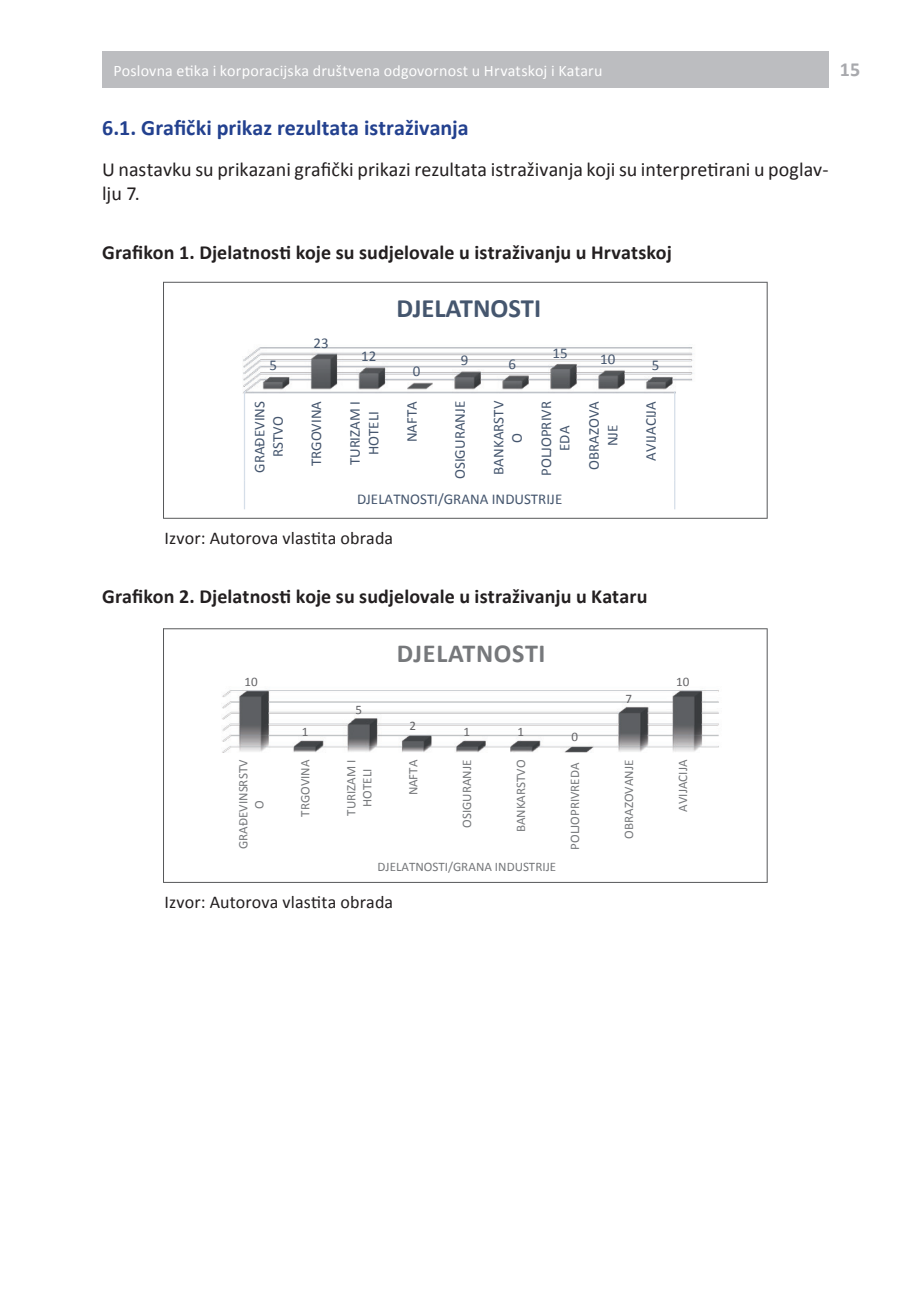
<style>
.page{position:relative;width:908px;height:1304px;background:#fff}
.page>*{position:absolute;margin:0;border:0;box-sizing:border-box;transform-origin:0 0}
.t1{font:700 26.6px "Calibri";color:#45566e}
.t2{font:700 26px "Calibri";letter-spacing:.025em;color:#76787b}
.t3{font:700 23.2px "Calibri";color:#45566e}
.t4{font:700 22px "Calibri";color:#23418f}
.t5{font:700 20px "Calibri";letter-spacing:.005em;color:#231f20}
.t6{font:20px/24px "Calibri";color:#231f20}
.t7{font:20px "Arial";color:#231f20}
.t8{font:700 20px "Calibri";color:#a8a9ad}
.t9{font:18px "Calibri";letter-spacing:.01em;color:#231f20}
.t10{font:17.4px "Arial";letter-spacing:.005em;color:#231f20}
.t11{font:16px "Calibri";letter-spacing:.015em;color:#fff}
.t12{font:15px/18.4px "Calibri";color:#45566e;text-align:center}
.t13{font:15px "Calibri";color:#636366}
.t14{font:13px/16px "Calibri";color:#76787b;text-align:center}
.t15{font:13px "Calibri";color:#45566e}
.t16{font:13px "Calibri";color:#636366}
</style>
<div class="page">
<div style="left:102px;top:52px;width:726px;height:36px;background:#bcbdc0"></div>
<svg style="left:163px;top:282px;width:604px;height:237px"></svg>
<svg style="left:163px;top:628px;width:604px;height:255px"></svg>
<p class="t11" style="left:113px;top:59px;width:490px">Poslovna etika i korporacijska društvena odgovornost u Hrvatskoj i Kataru</p>
<h3 class="t8" style="left:839px;top:55px;width:22px">15</h3>
<h3 class="t4" style="left:102px;top:112px;width:368px">6.1. Grafički prikaz rezultata istraživanja</h3>
<h3 class="t6" style="left:102px;top:157px;width:727px">U nastavku su prikazani grafički prikazi rezultata istraživanja koji su interpretirani u poglav&shy;lju 7.</h3>
<h3 class="t5" style="left:102px;top:239px;width:571px">Grafikon 1. Djelatnosti koje su sudjelovale u istraživanju u Hrvatskoj</h3>
<h3 class="t7" style="left:110px;top:243px;width:121px">HRVATSKOJ</h3>
<p class="t12" style="left:269px;top:355px;width:9px">5</p>
<p class="t12" style="left:313px;top:333px;width:17px">23</p>
<p class="t12" style="left:361px;top:347px;width:17px">12</p>
<h1 class="t1" style="left:396px;top:289px;width:146px">DJELATNOSTI</h1>
<h3 class="t3" style="left:409px;top:294px;width:128px">DJELATNOSTI</h3>
<p class="t12" style="left:412px;top:362px;width:9px">0</p>
<p class="t15" style="left:465px;top:347px;width:8px">9</p>
<p class="t15" style="left:507px;top:350px;width:8px">6</p>
<p class="t12" style="left:460px;top:351px;width:9px">9</p>
<p class="t12" style="left:508px;top:354px;width:9px">6</p>
<p class="t15" style="left:545px;top:341px;width:15px">15</p>
<p class="t12" style="left:552px;top:343px;width:17px">15</p>
<p class="t12" style="left:600px;top:349px;width:17px">10</p>
<p class="t12" style="left:651px;top:355px;width:9px">5</p>
<p class="t15" style="left:364px;top:448px;width:58px;rotate:-90deg">TURIZAM I</p>
<p class="t15" style="left:455px;top:460px;width:70px;rotate:-90deg">OSIGURANJE</p>
<p class="t15" style="left:489px;top:456px;width:66px;rotate:-90deg">BANKARSTV</p>
<p class="t15" style="left:531px;top:457px;width:67px;rotate:-90deg">POLJOPRIVR</p>
<p class="t12" style="left:250px;top:473px;width:73px;rotate:-90deg">GRAĐEVINS<br>RSTVO</p>
<p class="t12" style="left:306px;top:466px;width:67px;rotate:-90deg">TRGOVINA</p>
<p class="t12" style="left:345px;top:465px;width:66px;rotate:-90deg">TURIZAM I<br>HOTELI</p>
<p class="t12" style="left:402px;top:442px;width:43px;rotate:-90deg">NAFTA</p>
<p class="t12" style="left:450px;top:479px;width:80px;rotate:-90deg">OSIGURANJE</p>
<p class="t12" style="left:488px;top:475px;width:75px;rotate:-90deg">BANKARSTV<br>O</p>
<p class="t12" style="left:536px;top:476px;width:76px;rotate:-90deg">POLJOPRIVR<br>EDA</p>
<p class="t12" style="left:584px;top:470px;width:70px;rotate:-90deg">OBRAZOVA<br>NJE</p>
<p class="t12" style="left:641px;top:461px;width:61px;rotate:-90deg">AVIJACIJA</p>
<p class="t12" style="left:357px;top:489px;width:207px">DJELATNOSTI/GRANA INDUSTRIJE</p>
<p class="t15" style="left:588px;top:431px;width:20px;rotate:-90deg">NJE</p>
<p class="t9" style="left:164px;top:525px;width:230px">Izvor: Autorova vlastita obrada</p>
<h3 class="t5" style="left:102px;top:582px;width:546px">Grafikon 2. Djelatnosti koje su sudjelovale u istraživanju u Kataru</h3>
<p class="t10" style="left:160px;top:594px;width:72px">KATARU</p>
<p class="t16" style="left:244px;top:673px;width:15px">10</p>
<p class="t16" style="left:301px;top:722px;width:8px">1</p>
<p class="t16" style="left:355px;top:700px;width:8px">5</p>
<h2 class="t2" style="left:396px;top:635px;width:150px">DJELATNOSTI</h2>
<p class="t16" style="left:409px;top:717px;width:8px">2</p>
<p class="t16" style="left:463px;top:722px;width:8px">1</p>
<p class="t16" style="left:517px;top:722px;width:8px">1</p>
<p class="t16" style="left:571px;top:728px;width:8px">0</p>
<p class="t16" style="left:625px;top:689px;width:8px">7</p>
<p class="t16" style="left:675px;top:673px;width:15px">10</p>
<p class="t14" style="left:235px;top:849px;width:91px;rotate:-90deg">GRAĐEVINSRSTV<br>O</p>
<p class="t14" style="left:296px;top:817px;width:58px;rotate:-90deg">TRGOVINA</p>
<p class="t14" style="left:342px;top:816px;width:58px;rotate:-90deg">TURIZAM I<br>HOTELI</p>
<p class="t14" style="left:404px;top:795px;width:37px;rotate:-90deg">NAFTA</p>
<p class="t14" style="left:458px;top:828px;width:70px;rotate:-90deg">OSIGURANJE</p>
<p class="t14" style="left:512px;top:832px;width:74px;rotate:-90deg">BANKARSTVO</p>
<p class="t14" style="left:566px;top:850px;width:89px;rotate:-90deg">POLJOPRIVREDA</p>
<p class="t14" style="left:620px;top:839px;width:80px;rotate:-90deg">OBRAZOVANJE</p>
<p class="t14" style="left:674px;top:811px;width:53px;rotate:-90deg">AVIJACIJA</p>
<p class="t14" style="left:377px;top:859px;width:180px">DJELATNOSTI/GRANA INDUSTRIJE</p>
<p class="t13" style="left:458px;top:781px;width:9px">1</p>
<p class="t13" style="left:520px;top:781px;width:9px">1</p>
<p class="t9" style="left:164px;top:889px;width:230px">Izvor: Autorova vlastita obrada</p>
</div>
